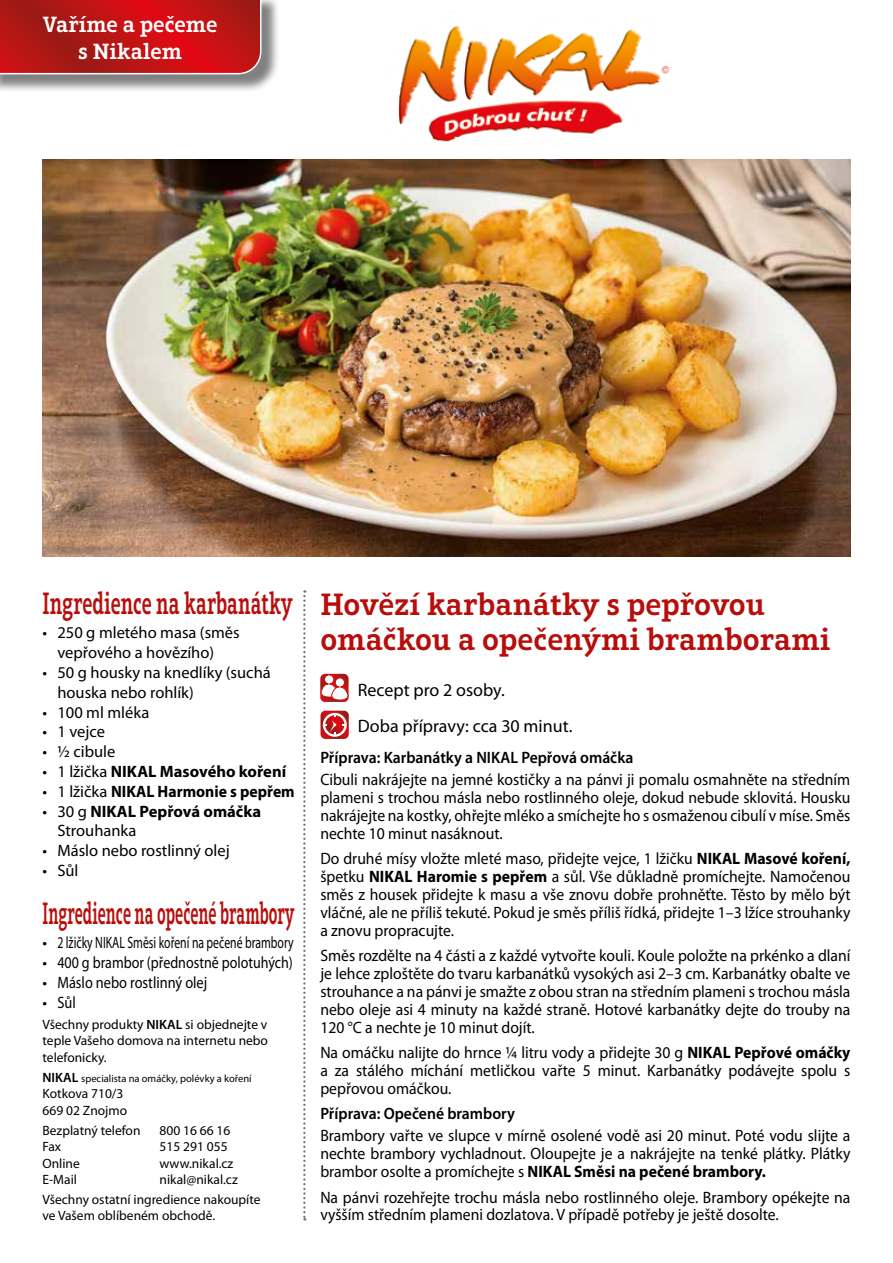
<style>
.page{position:relative;width:893px;height:1263px;background:#fff}
.page>*{position:absolute;margin:0;border:0;box-sizing:border-box;transform-origin:0 0}
.t1{font:600 31.5px/35.1px "Aptifer Slab LT Pro";color:#b70e0c}
.t2{font:600 31.5px "Aptifer Slab LT Pro";color:#b70e0c;scale:.51 1}
.t3{font:600 31.5px "Aptifer Slab LT Pro";color:#b70e0c;scale:.63 1}
.t4{font:600 22.5px/27px "Aptifer Slab LT Pro";color:#fff;text-align:center}
.t5{font:18px/35.7px "Myriad Pro";color:#000}
.t6{font:16.5px/18px "Myriad Pro";color:#000;text-align:justify;scale:.95 1}
.t7{font:16.5px/19.8px "Myriad Pro";color:#000}
.t8{font:600 16.5px "Myriad Pro";color:#000;scale:.95 1}
.t9{font:700 16.5px/19.8px "Myriad Pro";color:#000}
.t10{font:700 16.5px "Myriad Pro";color:#000;scale:.95 1}
.t11{font:13.5px/16.2px "Myriad Pro";color:#000}
.t12{font:10.5px "Myriad Pro";color:#000}
.s1{font-weight:400}
.s2{font-weight:600}
.s3{font-weight:600;font-size:13.5px}
.s4{font-weight:700}
</style>
<div class="page">
<div style="left:0;top:0;width:280px;height:93px;background:#000;opacity:.5"></div>
<svg style="left:0;top:0;width:262px;height:75px;background:#bd1b1b"></svg>
<img style="left:398px;top:26px;width:274px;height:116px">
<svg style="left:320px;top:674px;width:29px;height:28px"></svg>
<svg style="left:320px;top:711px;width:29px;height:28px"></svg>
<svg style="left:303px;top:590px;width:2px;height:630px"></svg>
<img style="left:43px;top:159px;width:807px;height:397px">
<h2 class="t4" style="left:43px;top:10px;width:176px">Vaříme a pečeme s Nikalem</h2>
<h1 class="t3" style="left:43px;top:585px;width:399px">Ingredience na karbanátky</h1>
<p class="t7" style="left:57px;top:623px;width:184px;text-indent:-15px">• 250 g mletého masa (směs vepřového a hovězího)</p>
<p class="t7" style="left:57px;top:662px;width:215px;text-indent:-15px">• 50 g housky na knedlíky (suchá houska nebo rohlík)</p>
<p class="t7" style="left:43px;top:702px;width:108px">• 100 ml mléka</p>
<p class="t7" style="left:43px;top:722px;width:64px">• 1 vejce</p>
<p class="t7" style="left:43px;top:741px;width:74px">• ½ cibule</p>
<p class="t9" style="left:43px;top:761px;width:245px"><span class="s1">• 1 lžička</span> NIKAL Masového koření</p>
<p class="t10" style="left:43px;top:780px;width:267px"><span class="s1">• 1 lžička</span> NIKAL Harmonie s pepřem</p>
<p class="t9" style="left:57px;top:801px;width:205px;text-indent:-15px"><span class="s1">• 30 g</span> NIKAL Pepřová omáčka<br><span class="s1">Strouhanka</span></p>
<p class="t7" style="left:43px;top:840px;width:189px">• Máslo nebo rostlinný olej</p>
<p class="t7" style="left:43px;top:860px;width:38px">• Sůl</p>
<h1 class="t2" style="left:43px;top:895px;width:496px">Ingredience na opečené brambory</h1>
<p class="t7" style="left:43px;top:932px;width:253px">• 2 lžičky NIKAL Směsi koření na pečené brambory</p>
<p class="t7" style="left:43px;top:952px;width:252px">• 400 g brambor (přednostně polotuhých)</p>
<p class="t7" style="left:43px;top:972px;width:166px">• Máslo nebo rostlinný olej</p>
<p class="t7" style="left:43px;top:992px;width:35px">• Sůl</p>
<p class="t11" style="left:43px;top:1016px;width:227px;text-align:justify">Všechny produkty <span class="s2">NIKAL</span> si objednejte v teple Vašeho domova na internetu nebo telefonicky.</p>
<p class="t12" style="left:43px;top:1072px;width:211px"><span class="s3">NIKAL</span> specialista na omáčky, polévky a koření</p>
<p class="t11" style="left:43px;top:1085px;width:86px">Kotkova 710/3<br>669 02 Znojmo</p>
<p class="t11" style="left:43px;top:1122px;width:100px">Bezplatný telefon</p>
<p class="t11" style="left:160px;top:1122px;width:72px">800 16 66 16</p>
<p class="t11" style="left:43px;top:1138px;width:20px">Fax</p>
<p class="t11" style="left:160px;top:1138px;width:70px">515 291 055</p>
<p class="t11" style="left:43px;top:1155px;width:39px">Online</p>
<p class="t11" style="left:160px;top:1155px;width:75px">www.nikal.cz</p>
<p class="t11" style="left:43px;top:1171px;width:36px">E-Mail</p>
<p class="t11" style="left:43px;top:1169px;width:219px;line-height:20.4px;text-indent:117px">nikal@nikal.cz<br>Všechny ostatní ingredience nakoupíte</p>
<p class="t11" style="left:43px;top:1207px;width:174px">ve Vašem oblíbeném obchodě.</p>
<h1 class="t1" style="left:320px;top:586px;width:512px">Hovězí karbanátky s pepřovou omáčkou a opečenými bramborami</h1>
<p class="t5" style="left:358px;top:672px;width:216px">Recept pro 2 osoby.<br>Doba přípravy: cca 30 minut.</p>
<p class="t8" style="left:320px;top:747px;width:331px">Příprava: Karbanátky a NIKAL Pepřová omáčka</p>
<p class="t6" style="left:320px;top:770px;width:559px">Cibuli nakrájejte na jemné kostičky a na pánvi ji pomalu osmahněte na středním plameni s trochou másla nebo rostlinného oleje, dokud nebude sklovitá. Housku nakrájejte na kostky, ohřejte mléko a smíchejte ho s osmaženou cibulí v míse. Směs nechte 10 minut nasáknout.</p>
<p class="t6" style="left:320px;top:849px;width:560px">Do druhé mísy vložte mleté maso, přidejte vejce, 1 lžičku <span class="s4">NIKAL Masové koření, </span>špetku <span class="s4">NIKAL Haromie s pepřem</span> a sůl. Vše důkladně promíchejte. Namočenou směs z housek přidejte k masu a vše znovu dobře prohněťte. Těsto by mělo být vláčné, ale ne příliš tekuté. Pokud je směs příliš řídká, přidejte 1–3 lžíce strouhanky a znovu propracujte.</p>
<p class="t6" style="left:320px;top:946px;width:560px">Směs rozdělte na 4 části a z každé vytvořte kouli. Koule položte na prkénko a dlaní je lehce zploštěte do tvaru karbanátků vysokých asi 2–3 cm. Karbanátky obalte ve strouhance a na pánvi je smažte z obou stran na středním plameni s trochou másla nebo oleje asi 4 minuty na každé straně. Hotové karbanátky dejte do trouby na 120 °C a nechte je 10 minut dojít.</p>
<p class="t6" style="left:320px;top:1043px;width:559px">Na omáčku nalijte do hrnce ¼ litru vody a přidejte 30 g <span class="s4">NIKAL Pepřové omáčky </span>a za stálého míchání metličkou vařte 5 minut. Karbanátky podávejte spolu s pepřovou omáčkou.</p>
<p class="t8" style="left:320px;top:1103px;width:206px">Příprava: Opečené brambory</p>
<p class="t6" style="left:320px;top:1127px;width:559px">Brambory vařte ve slupce v mírně osolené vodě asi 20 minut. Poté vodu slijte a nechte brambory vychladnout. Oloupejte je a nakrájejte na tenké plátky. Plátky brambor osolte a promíchejte s <span class="s4">NIKAL Směsi na pečené brambory.</span></p>
<p class="t6" style="left:320px;top:1188px;width:559px">Na pánvi rozehřejte trochu másla nebo rostlinného oleje. Brambory opékejte na vyšším středním plameni dozlatova. V případě potřeby je ještě dosolte.</p>
</div>
